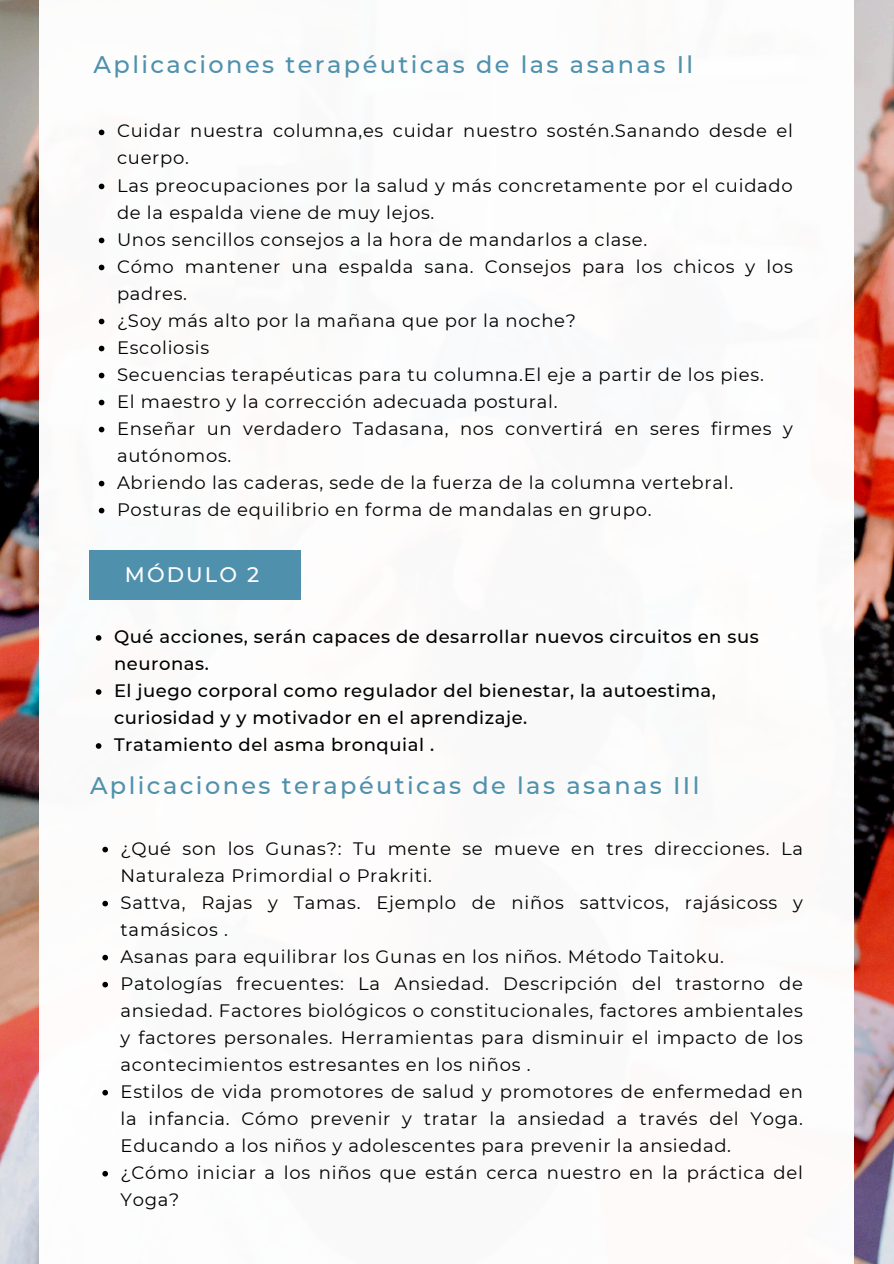
<style>
.page{position:relative;width:894px;height:1264px;background:#fff}
.page>*{position:absolute;margin:0;border:0;box-sizing:border-box;transform-origin:0 0}
.t1{font:500 24px "Montserrat";letter-spacing:.1em;color:#4f91ad}
.t2{font:500 21px "Montserrat";letter-spacing:.1em;color:#fff}
.t3{font:18px/27px "Montserrat";letter-spacing:.04em;color:#000}
.t4{font:500 18px/27px "Montserrat";letter-spacing:.03em;color:#000}
</style>
<div class="page">
<img style="left:0;top:0;width:893px;height:1263px">
<div style="left:40px;top:0;width:813px;height:1263px;background:#fff"></div>
<svg style="left:99px;top:130px;width:5px;height:5px"></svg>
<svg style="left:99px;top:184px;width:5px;height:5px"></svg>
<svg style="left:99px;top:238px;width:5px;height:5px"></svg>
<svg style="left:99px;top:265px;width:5px;height:5px"></svg>
<svg style="left:99px;top:319px;width:5px;height:5px"></svg>
<svg style="left:99px;top:346px;width:5px;height:5px"></svg>
<svg style="left:99px;top:373px;width:5px;height:5px"></svg>
<svg style="left:99px;top:400px;width:5px;height:5px"></svg>
<svg style="left:99px;top:427px;width:5px;height:5px"></svg>
<svg style="left:99px;top:481px;width:5px;height:5px"></svg>
<svg style="left:99px;top:508px;width:5px;height:5px"></svg>
<div style="left:89px;top:550px;width:211px;height:49px;background:#4f91ad"></div>
<svg style="left:96px;top:635px;width:5px;height:5px"></svg>
<svg style="left:96px;top:689px;width:5px;height:5px"></svg>
<svg style="left:96px;top:743px;width:5px;height:5px"></svg>
<svg style="left:102px;top:846px;width:6px;height:6px"></svg>
<svg style="left:102px;top:900px;width:6px;height:6px"></svg>
<svg style="left:102px;top:954px;width:6px;height:6px"></svg>
<svg style="left:102px;top:981px;width:6px;height:6px"></svg>
<svg style="left:102px;top:1089px;width:6px;height:6px"></svg>
<svg style="left:102px;top:1170px;width:6px;height:6px"></svg>
<p class="t1" style="left:94px;top:50px;width:601px">Aplicaciones terapéuticas de las asanas Il</p>
<h1 class="t3" style="left:117px;top:117px;width:677px">Cuidar nuestra columna,es cuidar nuestro sostén.Sanando desde el cuerpo.</h1>
<p class="t3" style="left:117px;top:171px;width:677px">Las preocupaciones por la salud y más concretamente por el cuidado de la espalda viene de muy lejos.</p>
<p class="t3" style="left:117px;top:225px;width:531px">Unos sencillos consejos a la hora de mandarlos a clase.</p>
<p class="t3" style="left:117px;top:252px;width:677px">Cómo mantener una espalda sana. Consejos para los chicos y los padres.</p>
<p class="t3" style="left:117px;top:306px;width:460px">¿Soy más alto por la mañana que por la noche?</p>
<p class="t3" style="left:117px;top:333px;width:94px">Escoliosis</p>
<p class="t3" style="left:117px;top:360px;width:648px">Secuencias terapéuticas para tu columna.El eje a partir de los pies.</p>
<p class="t3" style="left:117px;top:387px;width:442px">El maestro y la corrección adecuada postural.</p>
<p class="t3" style="left:117px;top:414px;width:677px">Enseñar un verdadero Tadasana, nos convertirá en seres firmes y autónomos.</p>
<p class="t3" style="left:117px;top:468px;width:617px">Abriendo las caderas, sede de la fuerza de la columna vertebral.</p>
<p class="t3" style="left:117px;top:495px;width:536px">Posturas de equilibrio en forma de mandalas en grupo.</p>
<p class="t2" style="left:125px;top:561px;width:136px">MÓDULO 2</p>
<h2 class="t4" style="left:114px;top:623px;width:646px">Qué acciones, serán capaces de desarrollar nuevos circuitos en sus neuronas.</h2>
<p class="t4" style="left:114px;top:677px;width:603px">El juego corporal como regulador del bienestar, la autoestima, curiosidad y y motivador en el aprendizaje.</p>
<p class="t4" style="left:114px;top:731px;width:321px">Tratamiento del asma bronquial .</p>
<p class="t1" style="left:90px;top:770px;width:611px">Aplicaciones terapéuticas de las asanas IIl</p>
<h1 class="t3" style="left:121px;top:834px;width:683px">¿Qué son los Gunas?: Tu mente se mueve en tres direcciones. La<br>Naturaleza Primordial o Prakriti.</h1>
<p class="t3" style="left:121px;top:888px;width:683px">Sattva, Rajas y Tamas. Ejemplo de niños sattvicos, rajásicoss y tamásicos .</p>
<p class="t3" style="left:121px;top:942px;width:604px">Asanas para equilibrar los Gunas en los niños. Método Taitoku.</p>
<p class="t3" style="left:121px;top:969px;width:683px;text-align:justify">Patologías frecuentes: La Ansiedad. Descripción del trastorno de ansiedad. Factores biológicos o constitucionales, factores ambientales y factores personales. Herramientas para disminuir el impacto de los acontecimientos estresantes en los niños .</p>
<p class="t3" style="left:121px;top:1077px;width:683px;text-align:justify">Estilos de vida promotores de salud y promotores de enfermedad en la infancia. Cómo prevenir y tratar la ansiedad a través del Yoga.<br>Educando a los niños y adolescentes para prevenir la ansiedad.</p>
<p class="t3" style="left:121px;top:1158px;width:683px">¿Cómo iniciar a los niños que están cerca nuestro en la práctica del<br>Yoga?</p>
</div>
